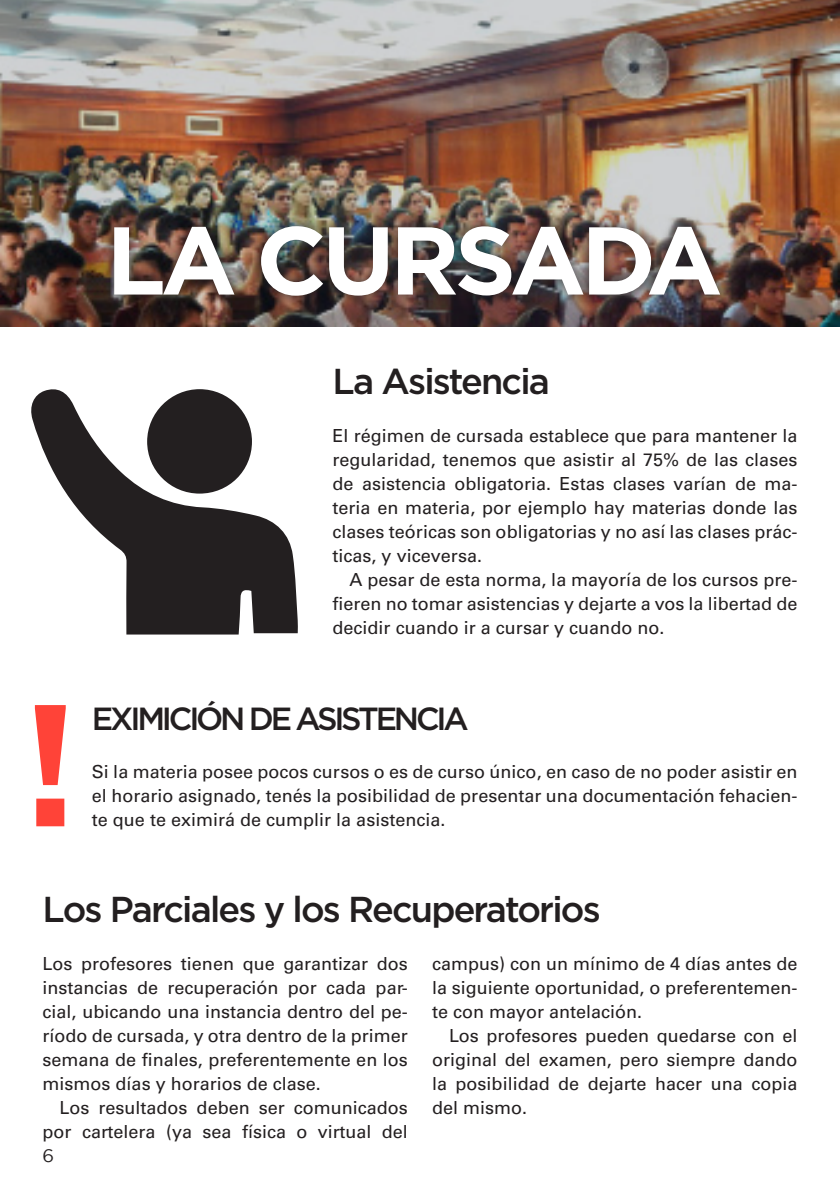
<style>
.page{position:relative;width:840px;height:1191px;background:#fff}
.page>*{position:absolute;margin:0;border:0;box-sizing:border-box;transform-origin:0 0}
.t1{font:700 173.2px "Gotham";color:#ff4338}
.H1_Imagen{font:700 96px "Gotham";letter-spacing:-.05em;color:#fff}
.t2{font:500 36px "Gotham";letter-spacing:-.05em;color:#231f20}
.t3{font:500 32px "Gotham";letter-spacing:-.1em;color:#231f20}
.Cuerpo{font:18px/24px "Univers LT Std";color:#231f20;text-align:justify}
.t4{font:18px "Gotham";color:#231f20}
</style>
<div class="page">
<img style="left:0;top:0;width:839px;height:327px">
<div style="left:102px;top:214px;width:628px;height:94px;background:#231f20;opacity:.9"></div>
<svg style="left:31px;top:389px;width:267px;height:245px"></svg>
<div style="left:147px;top:389px;width:105px;height:104px;background:#231f20;border-radius:50%"></div>
<p class="H1_Imagen" style="left:106px;top:205px;width:617px">LA CURSADA</p>
<h3 class="t2" style="left:332px;top:358px;width:219px">La Asistencia</h3>
<h3 class="t1" style="left:22px;top:665px;width:58px">!</h3>
<p class="Cuerpo" style="left:332px;top:424px;width:466px">El régimen de cursada establece que para mantener la regularidad, tenemos que asistir al 75% de las clases de asistencia obligatoria. Estas clases varían de ma&shy;teria en materia, por ejemplo hay materias donde las clases teóricas son obligatorias y no así las clases prác&shy;ticas, y viceversa.</p>
<p class="Cuerpo" style="left:332px;top:568px;width:466px;text-indent:17px">A pesar de esta norma, la mayoría de los cursos pre&shy;fieren no tomar asistencias y dejarte a vos la libertad de decidir cuando ir a cursar y cuando no.</p>
<h3 class="t3" style="left:92px;top:698px;width:378px">EXIMICIÓN DE ASISTENCIA</h3>
<p class="Cuerpo" style="left:92px;top:760px;width:706px">Si la materia posee pocos cursos o es de curso único, en caso de no poder asistir en el horario asignado, tenés la posibilidad de presentar una documentación fehacien-</p>
<p class="Cuerpo" style="left:92px;top:808px;width:355px">te que te eximirá de cumplir la asistencia.</p>
<h3 class="t2" style="left:43px;top:886px;width:559px">Los Parciales y los Recuperatorios</h3>
<p class="Cuerpo" style="left:43px;top:952px;width:367px">Los profesores tienen que garantizar dos instancias de recuperación por cada par&shy;cial, ubicando una instancia dentro del pe&shy;ríodo de cursada, y otra dentro de la primer semana de finales, preferentemente en los mismos días y horarios de clase.</p>
<p class="Cuerpo" style="left:43px;top:1096px;width:367px;text-align:right">Los resultados deben ser comunicados por cartelera (ya sea física o virtual del</p>
<p class="Cuerpo" style="left:432px;top:952px;width:367px">campus) con un mínimo de 4 días antes de la siguiente oportunidad, o preferentemen&shy;te con mayor antelación.</p>
<p class="Cuerpo" style="left:432px;top:1024px;width:367px;text-indent:17px">Los profesores pueden quedarse con el original del examen, pero siempre dando la posibilidad de dejarte hacer una copia del mismo.</p>
<p class="t4" style="left:43px;top:1146px;width:13px">6</p>
</div>
